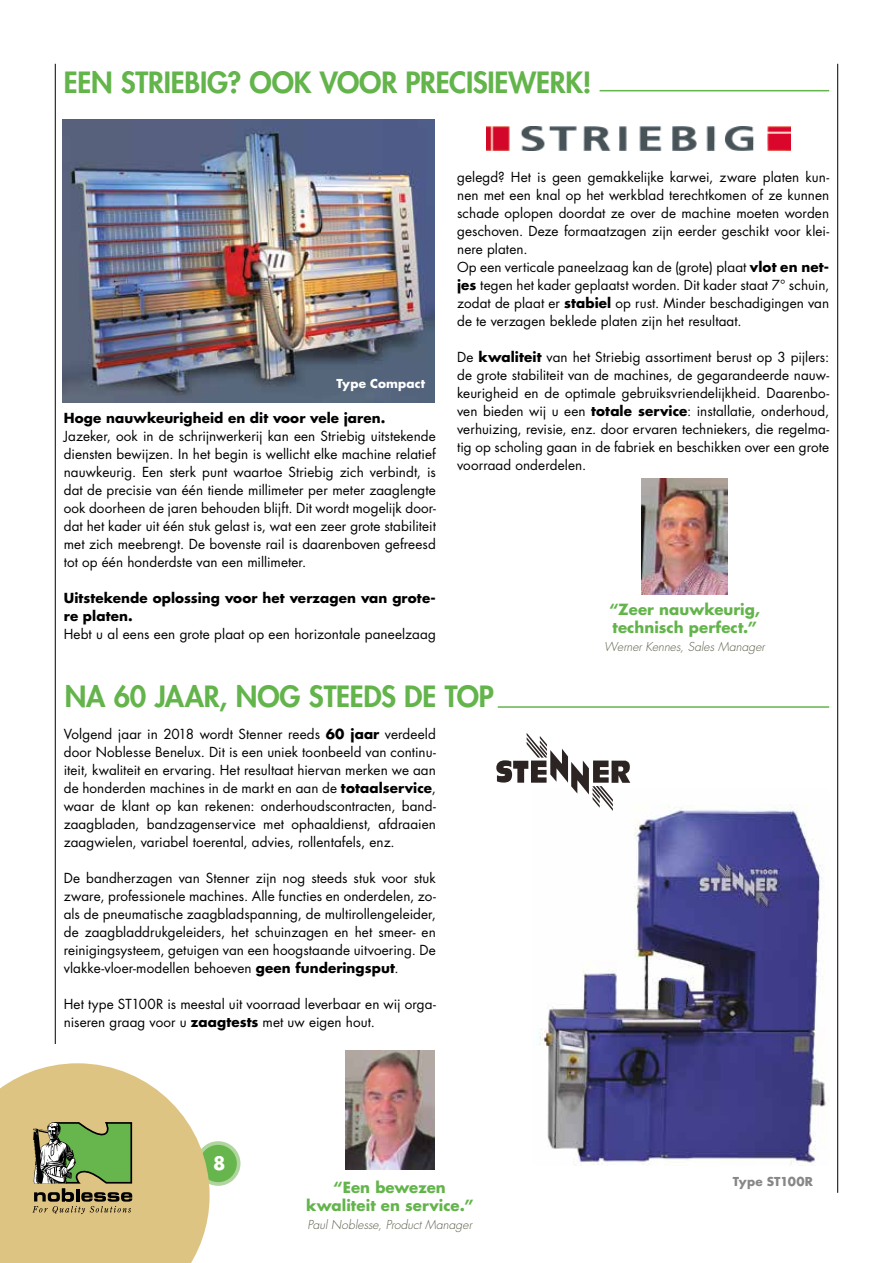
<style>
.page{position:relative;width:893px;height:1263px;background:#fff}
.page>*{position:absolute;margin:0;border:0;box-sizing:border-box;transform-origin:0 0}
.t1{font:800 28.5px "Futura Std";letter-spacing:-.01em;color:#63b44b}
.t2{font:700 18px "Futura Std";color:#fff}
.t3{font:700 15px/18px "Futura Std";letter-spacing:.005em;color:#63b44b}
.t4{font:13.5px/18px "Futura Std";letter-spacing:.005em;color:#000;text-align:justify}
.t5{font:700 13.5px/18px "Futura Std";letter-spacing:.01em;color:#000}
.t6{font:italic 300 12px "Futura Std";letter-spacing:.005em;color:#5a5f4a}
.t7{font:700 12px "Futura Std";letter-spacing:.01em;color:#fff}
.t8{font:700 12px "Futura Std";letter-spacing:.01em;color:#878787}
.s1{font-weight:700}
</style>
<div class="page">
<div style="left:198px;top:1143px;width:41px;height:41px;background:#67b54d;border-radius:50%"></div>
<div style="left:196px;top:1141px;width:44px;height:45px;border:4px solid #b1d59e;border-radius:50%"></div>
<svg style="left:0;top:1063px;width:210px;height:200px;background:#cdbf86"></svg>
<img style="left:538px;top:804px;width:288px;height:362px">
<hr style="left:55px;top:64px;width:1px;height:980px;background:#000">
<hr style="left:837px;top:64px;width:1px;height:1129px;background:#000">
<img style="left:63px;top:119px;width:372px;height:284px">
<img style="left:486px;top:127px;width:305px;height:23px">
<img style="left:642px;top:478px;width:85px;height:116px">
<svg style="left:496px;top:733px;width:134px;height:78px"></svg>
<hr style="left:600px;top:90px;width:229px;height:1px;background:#63b44b">
<hr style="left:498px;top:706px;width:331px;height:2px;background:#63b44b">
<img style="left:345px;top:1050px;width:89px;height:119px">
<h1 class="t1" style="left:64px;top:64px;width:529px">EEN STRIEBIG? OOK VOOR PRECISIEWERK!</h1>
<p class="t7" style="left:336px;top:376px;width:90px">Type Compact</p>
<p class="t5" style="left:64px;top:409px;width:323px">Hoge nauwkeurigheid en dit voor vele jaren.</p>
<p class="t4" style="left:64px;top:428px;width:374px">Jazeker, ook in de schrijnwerkerij kan een Striebig uitstekende diensten bewijzen. In het begin is wellicht elke machine relatief nauwkeurig. Een sterk punt waartoe Striebig zich verbindt, is dat de precisie van één tiende millimeter per meter zaaglengte ook doorheen de jaren behouden blijft. Dit wordt mogelijk door&shy;dat het kader uit één stuk gelast is, wat een zeer grote stabiliteit met zich meebrengt. De bovenste rail is daarenboven gefreesd tot op één honderdste van een millimeter.</p>
<p class="t5" style="left:64px;top:589px;width:374px">Uitstekende oplossing voor het verzagen van grote&shy;re platen.</p>
<p class="t4" style="left:64px;top:626px;width:374px">Hebt u al eens een grote plaat op een horizontale paneelzaag</p>
<p class="t4" style="left:457px;top:168px;width:374px;text-align:left">gelegd? Het is geen gemakkelijke karwei, zware platen kun&shy;nen met een knal op het werkblad terechtkomen of ze kunnen schade oplopen doordat ze over de machine moeten worden geschoven. Deze formaatzagen zijn eerder geschikt voor klei&shy;nere platen.<br>Op een verticale paneelzaag kan de (grote) plaat <span class="s1">vlot en net&shy;jes</span> tegen het kader geplaatst worden. Dit kader staat 7° schuin, zodat de plaat er <span class="s1">stabiel</span> op rust. Minder beschadigingen van de te verzagen beklede platen zijn het resultaat.</p>
<p class="t4" style="left:457px;top:348px;width:374px">De <span class="s1">kwaliteit</span> van het Striebig assortiment berust op 3 pijlers: de grote stabiliteit van de machines, de gegarandeerde nauw&shy;keurigheid en de optimale gebruiksvriendelijkheid. Daarenbo&shy;ven bieden wij u een <span class="s1">totale service</span>: installatie, onderhoud, verhuizing, revisie, enz. door ervaren techniekers, die regelma&shy;tig op scholing gaan in de fabriek en beschikken over een grote voorraad onderdelen.</p>
<p class="t3" style="left:609px;top:601px;width:152px">“Zeer nauwkeurig, technisch perfect.”</p>
<p class="t6" style="left:604px;top:640px;width:162px">Werner Kennes, Sales Manager</p>
<h1 class="t1" style="left:65px;top:679px;width:431px">NA 60 JAAR, NOG STEEDS DE TOP</h1>
<p class="t4" style="left:64px;top:725px;width:374px">Volgend jaar in 2018 wordt Stenner reeds <span class="s1">60 jaar</span> verdeeld door Noblesse Benelux. Dit is een uniek toonbeeld van continu&shy;iteit, kwaliteit en ervaring. Het resultaat hiervan merken we aan de honderden machines in de markt en aan de <span class="s1">totaalservice</span>, waar de klant op kan rekenen: onderhoudscontracten, band&shy;zaagbladen, bandzagenservice met ophaaldienst, afdraaien zaagwielen, variabel toerental, advies, rollentafels, enz.</p>
<p class="t4" style="left:64px;top:869px;width:374px">De bandherzagen van Stenner zijn nog steeds stuk voor stuk zware, professionele machines. Alle functies en onderdelen, zo&shy;als de pneumatische zaagbladspanning, de multirollengeleider, de zaagbladdrukgeleiders, het schuinzagen en het smeer- en reinigingsysteem, getuigen van een hoogstaande uitvoering. De vlakke-vloer-modellen behoeven <span class="s1">geen funderingsput</span>.</p>
<p class="t4" style="left:64px;top:995px;width:374px">Het type ST100R is meestal uit voorraad leverbaar en wij orga&shy;niseren graag voor u <span class="s1">zaagtests</span> met uw eigen hout.</p>
<h2 class="t2" style="left:213px;top:1151px;width:14px">8</h2>
<p class="t3" style="left:306px;top:1178px;width:169px;text-align:center">“Een bewezen kwaliteit en service.”</p>
<p class="t6" style="left:307px;top:1217px;width:166px">Paul Noblesse, Product Manager</p>
<p class="t8" style="left:733px;top:1173px;width:82px">Type ST100R</p>
</div>
